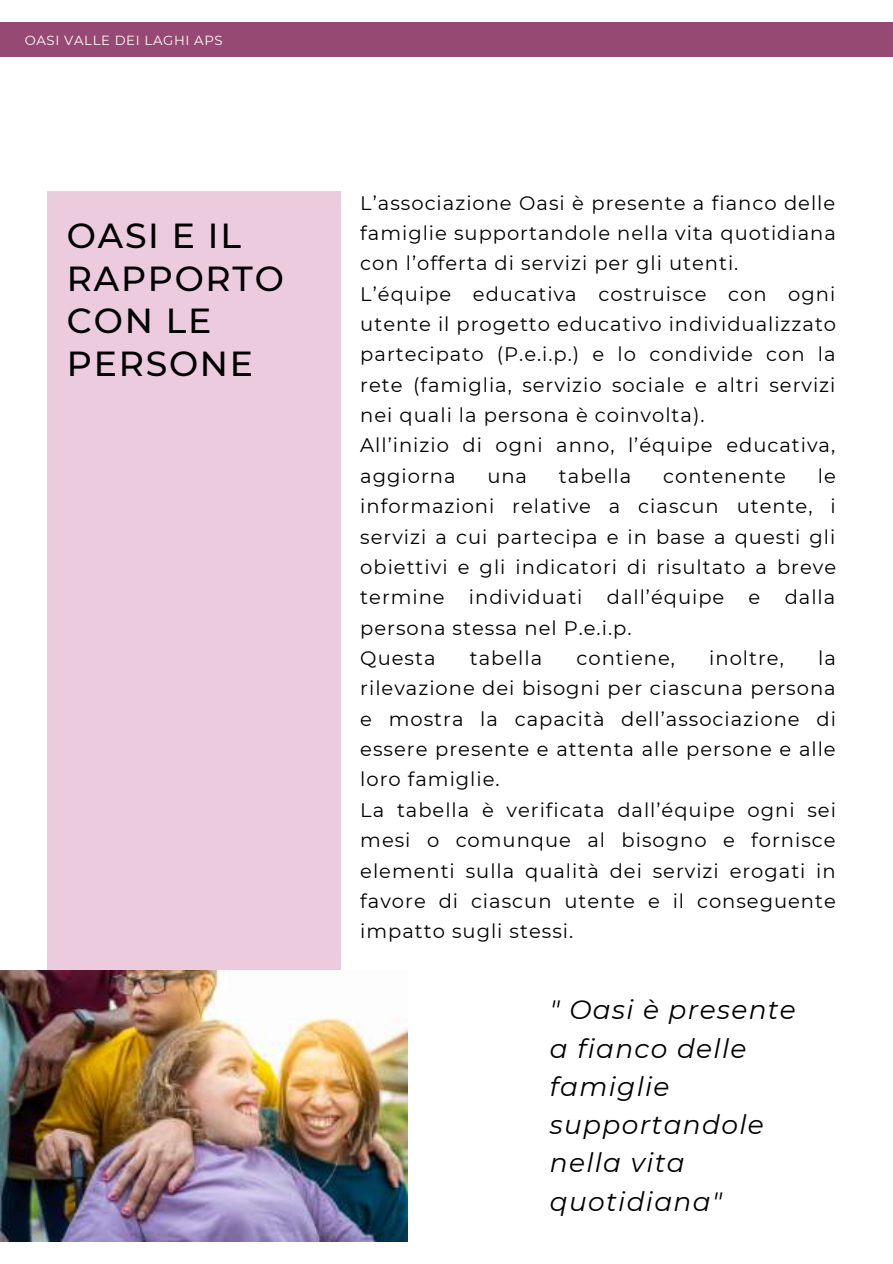
<style>
.page{position:relative;width:893px;height:1264px;background:#fff}
.page>*{position:absolute;margin:0;border:0;box-sizing:border-box;transform-origin:0 0}
.t1{font:500 34.65px/42.8px "Montserrat";letter-spacing:.05em;color:#000}
.t2{font:italic 26.4px/38.2px "Montserrat";letter-spacing:.05em;color:#000}
.t3{font:19.5px/30.3px "Montserrat";letter-spacing:.05em;color:#000}
.t4{font:13.2px "Montserrat";letter-spacing:.05em;color:#fff}
</style>
<div class="page">
<div style="left:0;top:22px;width:892px;height:34px;background:#964972"></div>
<div style="left:48px;top:191px;width:292px;height:909px;background:#eccbdf"></div>
<img style="left:0;top:970px;width:407px;height:271px">
<p class="t4" style="left:25px;top:32px;width:199px">OASI VALLE DEI LAGHI APS</p>
<h1 class="t1" style="left:67px;top:214px;width:218px">OASI E IL<br>RAPPORTO<br>CON LE<br>PERSONE</h1>
<p class="t3" style="left:360px;top:187px;width:477px">L’associazione Oasi è presente a fianco delle famiglie supportandole nella vita quotidiana con l’offerta di servizi per gli utenti.<br>L’équipe educativa costruisce con ogni utente il progetto educativo individualizzato partecipato (P.e.i.p.) e lo condivide con la rete (famiglia, servizio sociale e altri servizi nei quali la persona è coinvolta).<br>All’inizio di ogni anno, l’équipe educativa, aggiorna</p>
<p class="t3" style="left:360px;top:460px;width:477px;text-indent:457px">le informazioni relative a ciascun utente, i servizi a cui partecipa e in base a questi gli obiettivi e gli indicatori di risultato a breve termine individuati dall’équipe e dalla persona stessa nel P.e.i.p.<br>Questa</p>
<p class="t3" style="left:487px;top:460px;width:41px">una</p>
<p class="t3" style="left:559px;top:460px;width:74px">tabella</p>
<p class="t3" style="left:663px;top:460px;width:124px">contenente</p>
<p class="t3" style="left:360px;top:643px;width:477px;text-indent:458px">la rilevazione dei bisogni per ciascuna persona e mostra la capacità dell’associazione di essere presente e attenta alle persone e alle loro famiglie.<br>La tabella è verificata dall’équipe ogni sei mesi o comunque al bisogno e fornisce elementi sulla qualità dei servizi erogati in favore di ciascun utente e il conseguente impatto sugli stessi.</p>
<p class="t3" style="left:470px;top:643px;width:74px">tabella</p>
<p class="t3" style="left:576px;top:643px;width:100px">contiene,</p>
<p class="t3" style="left:709px;top:643px;width:76px">inoltre,</p>
<h2 class="t2" style="left:550px;top:990px;width:247px">" Oasi è presente a fianco delle famiglie supportandole nella vita quotidiana"</h2>
</div>
